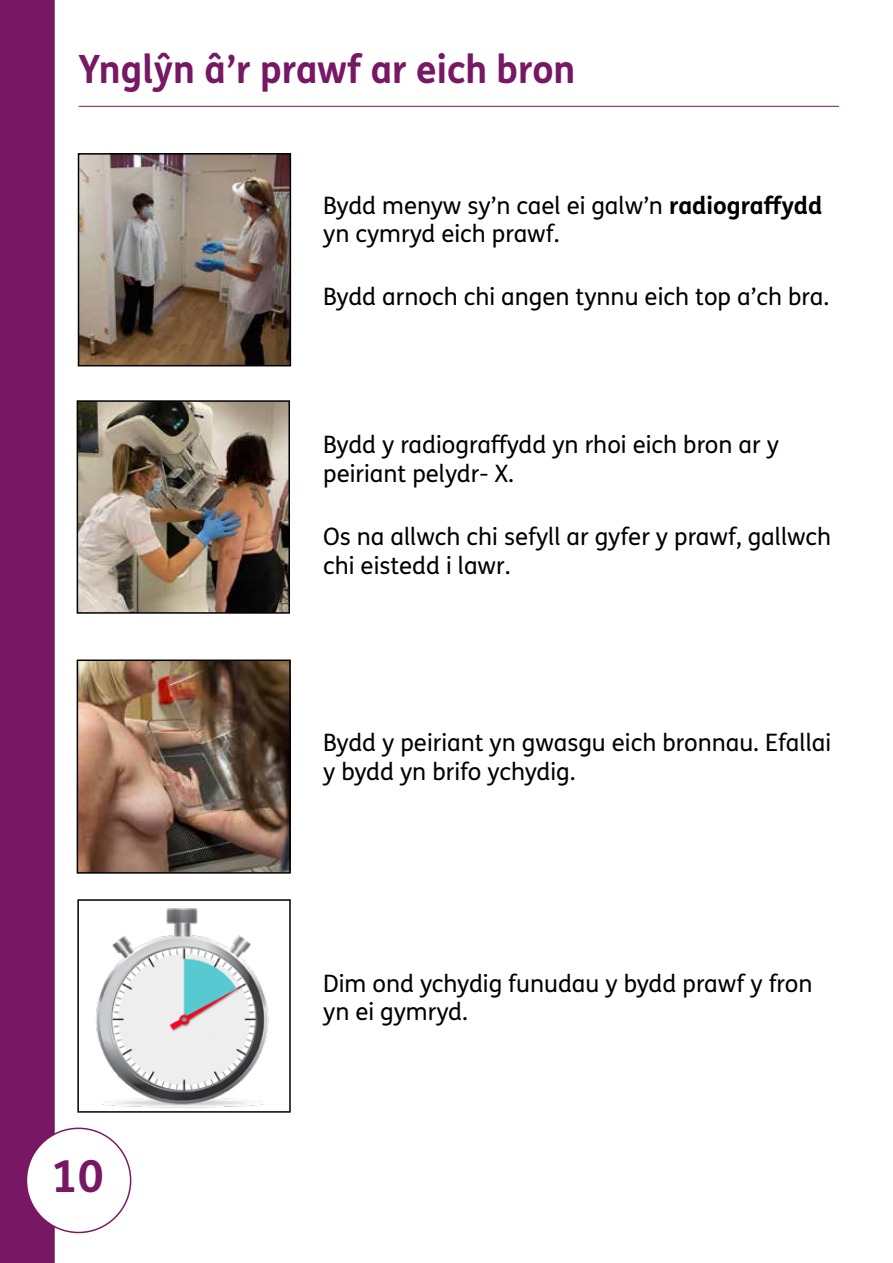
<style>
.page{position:relative;width:893px;height:1263px;background:#fff}
.page>*{position:absolute;margin:0;border:0;box-sizing:border-box;transform-origin:0 0}
.t1{font:700 44.1px "FS Me Pro";color:#781864}
.t2{font:700 39px "FS Me Pro";color:#781864;scale:.95 1}
.t3{font:24px/28.8px "FS Me Pro";color:#000}
.s1{font-weight:700}
</style>
<div class="page">
<hr style="left:79px;top:106px;width:760px;height:1px;background:#781864">
<div style="left:0;top:0;width:55px;height:1263px;background:#781864"></div>
<div style="left:26px;top:1128px;width:105px;height:104px;background:#fff;border-radius:50%"></div>
<img style="left:81px;top:156px;width:207px;height:207px">
<div style="left:78px;top:153px;width:213px;height:213px;border:2px solid #000"></div>
<img style="left:80px;top:403px;width:207px;height:208px">
<div style="left:77px;top:400px;width:213px;height:214px;border:2px solid #000"></div>
<img style="left:80px;top:662px;width:208px;height:209px">
<div style="left:77px;top:659px;width:214px;height:215px;border:2px solid #000"></div>
<img style="left:96px;top:908px;width:173px;height:200px">
<div style="left:77px;top:899px;width:214px;height:214px;border:2px solid #000"></div>
<h1 class="t2" style="left:79px;top:39px;width:525px">Ynglŷn â’r prawf ar eich bron</h1>
<p class="t3" style="left:323px;top:190px;width:501px">Bydd menyw sy’n cael ei galw’n <span class="s1">radiografydd </span>yn cymryd eich prawf.</p>
<p class="t3" style="left:323px;top:282px;width:507px">Bydd arnoch chi angen tynnu eich top a’ch bra.</p>
<p class="t3" style="left:323px;top:430px;width:457px">Bydd y radiografydd yn rhoi eich bron ar y peiriant pelydr- X.</p>
<p class="t3" style="left:323px;top:521px;width:510px">Os na allwch chi sefyll ar gyfer y prawf, gallwch chi eistedd i lawr.</p>
<p class="t3" style="left:323px;top:728px;width:510px">Bydd y peiriant yn gwasgu eich bronnau. Efallai y bydd yn brifo ychydig.</p>
<p class="t1" style="left:52px;top:1142px;width:54px">10</p>
<p class="t3" style="left:323px;top:968px;width:491px">Dim ond ychydig funudau y bydd prawf y fron yn ei gymryd.</p>
</div>
